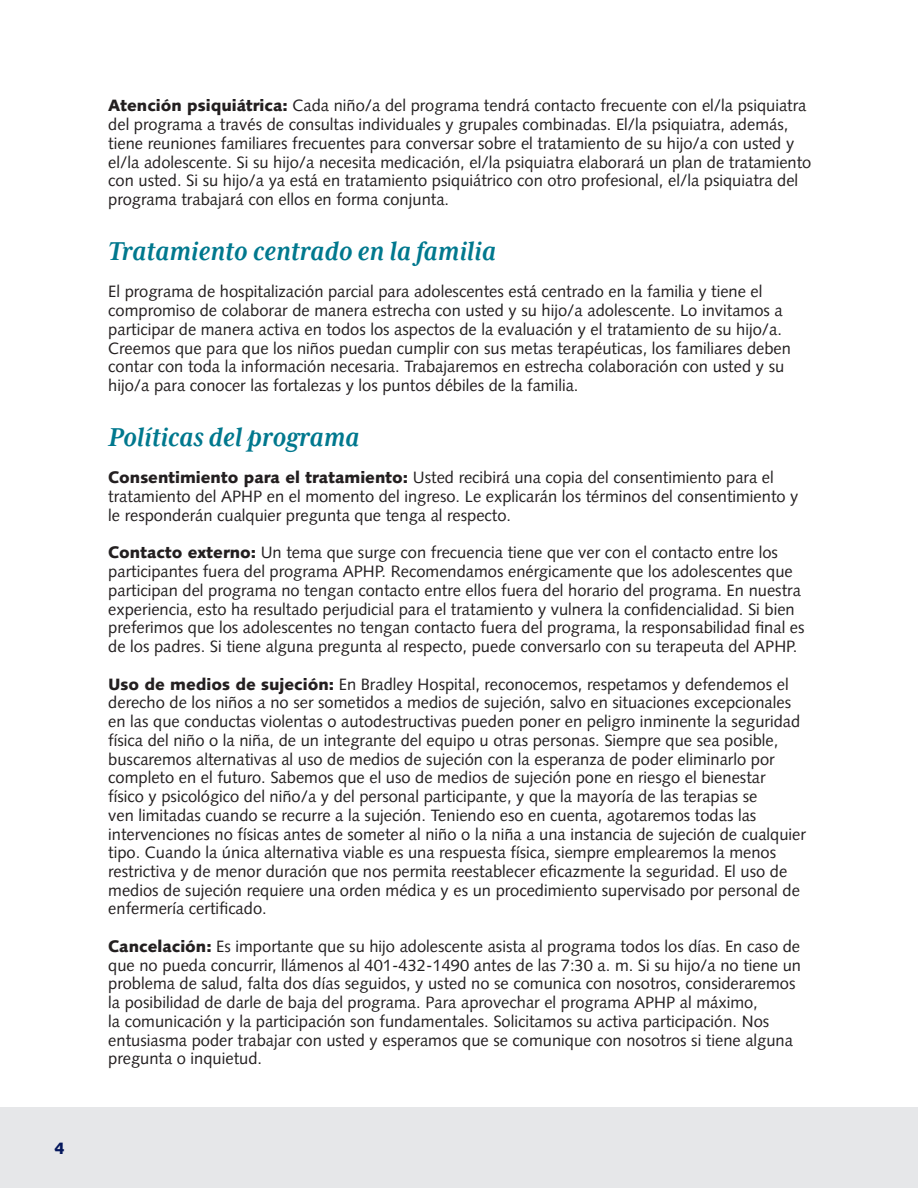
<style>
.page{position:relative;width:918px;height:1188px;background:#fff}
.page>*{position:absolute;margin:0;border:0;box-sizing:border-box;transform-origin:0 0}
.t1{font:italic 700 30px "Mrs Eaves XL Serif Nar OT";color:#00788e}
.t2{font:16.5px/18.8px "Syntax";color:#231f20}
.t3{font:900 16.5px "Syntax";color:#04175c}
.s1{font-weight:900}
</style>
<div class="page">
<div style="left:0;top:1107px;width:918px;height:81px;background:#e6e7e9"></div>
<p class="t3" style="left:54px;top:1138px;width:12px">4</p>
<p class="t2" style="left:108px;top:96px;width:705px"><span class="s1">Atención psiquiátrica:</span> Cada niño/a del programa tendrá contacto frecuente con el/la psiquiatra del programa a través de consultas individuales y grupales combinadas. El/la psiquiatra, además, tiene reuniones familiares frecuentes para conversar sobre el tratamiento de su hijo/a con usted y el/la adolescente. Si su hijo/a necesita medicación, el/la psiquiatra elaborará un plan de tratamiento con usted. Si su hijo/a ya está en tratamiento psiquiátrico con otro profesional, el/la psiquiatra del programa trabajará con ellos en forma conjunta.</p>
<h1 class="t1" style="left:108px;top:234px;width:389px">Tratamiento centrado en la familia</h1>
<p class="t2" style="left:108px;top:282px;width:684px">El programa de hospitalización parcial para adolescentes está centrado en la familia y tiene el compromiso de colaborar de manera estrecha con usted y su hijo/a adolescente. Lo invitamos a participar de manera activa en todos los aspectos de la evaluación y el tratamiento de su hijo/a.<br>Creemos que para que los niños puedan cumplir con sus metas terapéuticas, los familiares deben contar con toda la información necesaria. Trabajaremos en estrecha colaboración con usted y su hijo/a para conocer las fortalezas y los puntos débiles de la familia.</p>
<h1 class="t1" style="left:108px;top:420px;width:253px">Políticas del programa</h1>
<p class="t2" style="left:108px;top:468px;width:692px"><span class="s1">Consentimiento para el tratamiento:</span> Usted recibirá una copia del consentimiento para el tratamiento del APHP en el momento del ingreso. Le explicarán los términos del consentimiento y le responderán cualquier pregunta que tenga al respecto.</p>
<p class="t2" style="left:108px;top:543px;width:698px"><span class="s1">Contacto externo:</span> Un tema que surge con frecuencia tiene que ver con el contacto entre los participantes fuera del programa APHP. Recomendamos enérgicamente que los adolescentes que participan del programa no tengan contacto entre ellos fuera del horario del programa. En nuestra experiencia, esto ha resultado perjudicial para el tratamiento y vulnera la confidencialidad. Si bien preferimos que los adolescentes no tengan contacto fuera del programa, la responsabilidad final es de los padres. Si tiene alguna pregunta al respecto, puede conversarlo con su terapeuta del APHP.</p>
<p class="t2" style="left:108px;top:675px;width:699px"><span class="s1">Uso de medios de sujeción:</span> En Bradley Hospital, reconocemos, respetamos y defendemos el derecho de los niños a no ser sometidos a medios de sujeción, salvo en situaciones excepcionales en las que conductas violentas o autodestructivas pueden poner en peligro inminente la seguridad física del niño o la niña, de un integrante del equipo u otras personas. Siempre que sea posible, buscaremos alternativas al uso de medios de sujeción con la esperanza de poder eliminarlo por completo en el futuro. Sabemos que el uso de medios de sujeción pone en riesgo el bienestar<br>físico y psicológico del niño/a y del personal participante, y que la mayoría de las terapias se<br>ven limitadas cuando se recurre a la sujeción. Teniendo eso en cuenta, agotaremos todas las intervenciones no físicas antes de someter al niño o la niña a una instancia de sujeción de cualquier tipo. Cuando la única alternativa viable es una respuesta física, siempre emplearemos la menos restrictiva y de menor duración que nos permita reestablecer eficazmente la seguridad. El uso de medios de sujeción requiere una orden médica y es un procedimiento supervisado por personal de enfermería certificado.</p>
<p class="t2" style="left:108px;top:937px;width:694px"><span class="s1">Cancelación:</span> Es importante que su hijo adolescente asista al programa todos los días. En caso de que no pueda concurrir, llámenos al 401-432-1490 antes de las 7:30 a. m. Si su hijo/a no tiene un problema de salud, falta dos días seguidos, y usted no se comunica con nosotros, consideraremos la posibilidad de darle de baja del programa. Para aprovechar el programa APHP al máximo,<br>la comunicación y la participación son fundamentales. Solicitamos su activa participación. Nos entusiasma poder trabajar con usted y esperamos que se comunique con nosotros si tiene alguna pregunta o inquietud.</p>
</div>
